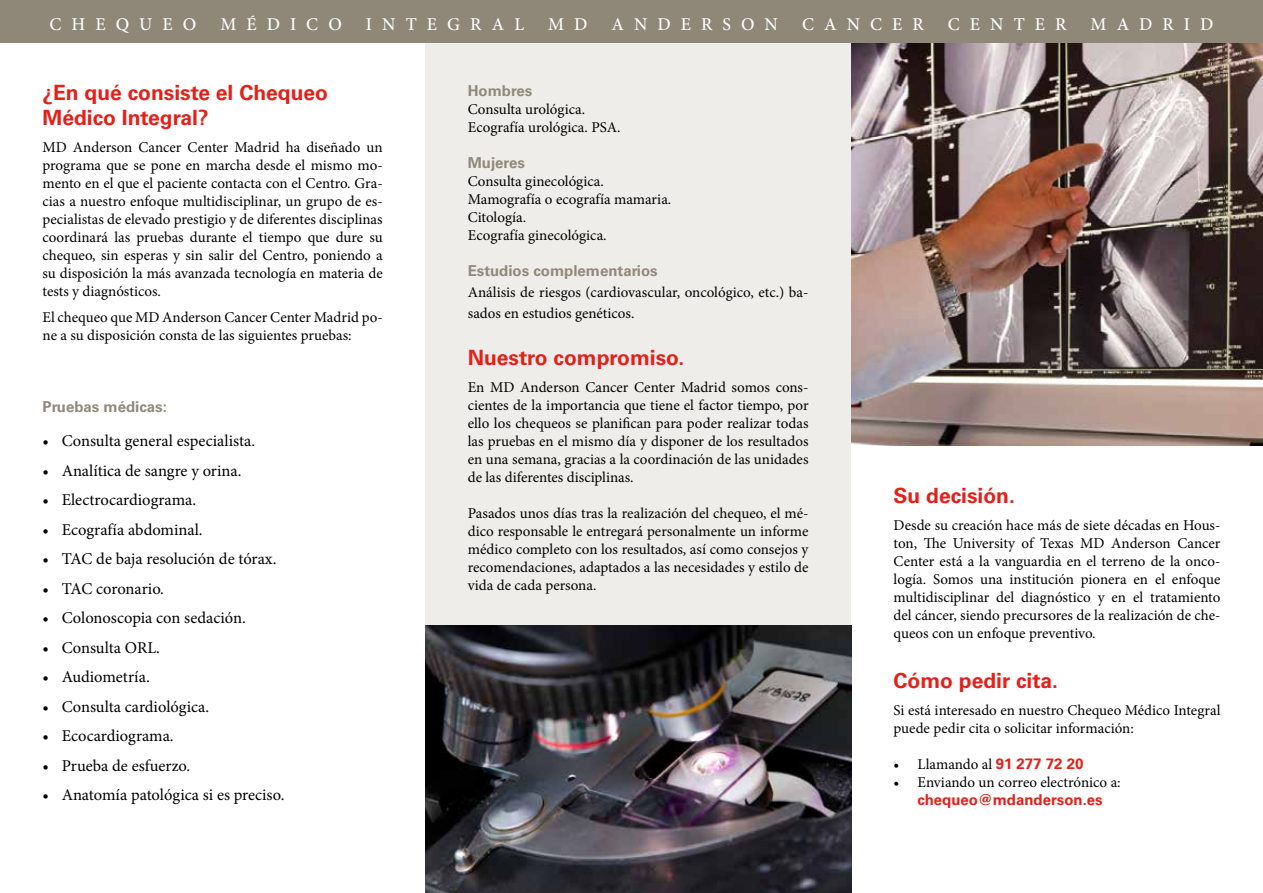
<style>
.page{position:relative;width:1263px;height:893px;background:#fff}
.page>*{position:absolute;margin:0;border:0;box-sizing:border-box;transform-origin:0 0}
.t1{font:700 21px/25.2px "Univers LT Std";color:#e32119}
.t2{font:500 18px "Minion Pro";letter-spacing:.56em;color:#fff}
.t3{font:16.5px "Minion Pro";color:#000}
.t4{font:15px/18px "Minion Pro";color:#000}
.t5{font:700 15px "Univers LT Std";color:#92887a}
.t6{font:700 15px "Univers LT Std";color:#e32119}
.s1{font-family:"Univers LT Std";font-weight:700;color:#e32119}
</style>
<div class="page">
<img style="left:851px;top:43px;width:412px;height:402px">
<div style="left:425px;top:35px;width:426px;height:590px;background:#efedea"></div>
<div style="left:0;top:0;width:1263px;height:43px;background:#8f8778"></div>
<img style="left:425px;top:625px;width:426px;height:268px">
<p class="t2" style="left:49px;top:12px;width:148px">CHEQUEO</p>
<p class="t2" style="left:220px;top:12px;width:123px">MÉDICO</p>
<p class="t2" style="left:366px;top:12px;width:160px">INTEGRAL</p>
<p class="t2" style="left:548px;top:12px;width:41px">M D</p>
<p class="t2" style="left:611px;top:12px;width:168px">ANDERSON</p>
<p class="t2" style="left:802px;top:12px;width:123px">CANCER</p>
<p class="t2" style="left:948px;top:12px;width:120px">CENTER</p>
<p class="t2" style="left:1091px;top:12px;width:124px">MADRID</p>
<h1 class="t1" style="left:43px;top:80px;width:287px">¿En qué consiste el Chequeo<br>Médico Integral?</h1>
<p class="t4" style="left:43px;top:138px;width:342px;text-align:justify">MD Anderson Cancer Center Madrid ha diseñado un programa que se pone en marcha desde el mismo mo&shy;mento en el que el paciente contacta con el Centro. Gra&shy;cias a nuestro enfoque multidisciplinar, un grupo de es&shy;pecialistas de elevado prestigio y de diferentes disciplinas coordinará las pruebas durante el tiempo que dure su chequeo, sin esperas y sin salir del Centro, poniendo a su disposición la más avanzada tecnología en materia de tests y diagnósticos.</p>
<p class="t4" style="left:43px;top:309px;width:342px">El chequeo que MD Anderson Cancer Center Madrid po&shy;ne a su disposición consta de las siguientes pruebas:</p>
<p class="t5" style="left:43px;top:398px;width:126px">Pruebas médicas:</p>
<p class="t3" style="left:43px;top:430px;width:214px">• Consulta general especialista.</p>
<p class="t3" style="left:43px;top:459px;width:200px">• Analítica de sangre y orina.</p>
<p class="t3" style="left:43px;top:489px;width:155px">• Electrocardiograma.</p>
<p class="t3" style="left:43px;top:518px;width:162px">• Ecografía abdominal.</p>
<p class="t3" style="left:43px;top:548px;width:235px">• TAC de baja resolución de tórax.</p>
<p class="t3" style="left:43px;top:577px;width:123px">• TAC coronario.</p>
<p class="t3" style="left:43px;top:607px;width:205px">• Colonoscopia con sedación.</p>
<p class="t3" style="left:43px;top:636px;width:119px">• Consulta ORL.</p>
<p class="t3" style="left:43px;top:666px;width:109px">• Audiometría.</p>
<p class="t3" style="left:43px;top:695px;width:168px">• Consulta cardiológica.</p>
<p class="t3" style="left:43px;top:725px;width:133px">• Ecocardiograma.</p>
<p class="t3" style="left:43px;top:754px;width:149px">• Prueba de esfuerzo.</p>
<p class="t3" style="left:43px;top:784px;width:243px">• Anatomía patológica si es preciso.</p>
<p class="t5" style="left:468px;top:82px;width:66px">Hombres</p>
<p class="t4" style="left:468px;top:100px;width:154px">Consulta urológica.<br>Ecografía urológica. PSA.</p>
<p class="t5" style="left:468px;top:154px;width:59px">Mujeres</p>
<p class="t4" style="left:468px;top:172px;width:205px">Consulta ginecológica.<br>Mamografía o ecografía mamaria.<br>Citología.<br>Ecografía ginecológica.</p>
<p class="t5" style="left:468px;top:262px;width:192px">Estudios complementarios</p>
<p class="t4" style="left:468px;top:282px;width:342px;line-height:21px">Análisis de riesgos (cardiovascular, oncológico, etc.) ba&shy;sados en estudios genéticos.</p>
<h1 class="t1" style="left:468px;top:346px;width:218px">Nuestro compromiso.</h1>
<p class="t4" style="left:468px;top:378px;width:342px;text-align:justify">En MD Anderson Cancer Center Madrid somos cons&shy;cientes de la importancia que tiene el factor tiempo, por ello los chequeos se planifican para poder realizar todas las pruebas en el mismo día y disponer de los resultados en una semana, gracias a la coordinación de las unidades de las diferentes disciplinas.</p>
<p class="t4" style="left:468px;top:504px;width:342px;text-align:justify">Pasados unos días tras la realización del chequeo, el mé&shy;dico responsable le entregará personalmente un informe médico completo con los resultados, así como consejos y recomendaciones, adaptados a las necesidades y estilo de vida de cada persona.</p>
<h1 class="t1" style="left:893px;top:483px;width:123px">Su decisión.</h1>
<p class="t4" style="left:893px;top:516px;width:328px;text-align:justify">Desde su creación hace más de siete décadas en Hous&shy;ton, The University of Texas MD Anderson Cancer Center está a la vanguardia en el terreno de la onco&shy;logía. Somos una institución pionera en el enfoque multidisciplinar del diagnóstico y en el tratamiento del cáncer, siendo precursores de la realización de che&shy;queos con un enfoque preventivo.</p>
<h1 class="t1" style="left:893px;top:668px;width:166px">Cómo pedir cita.</h1>
<p class="t4" style="left:893px;top:701px;width:328px">Si está interesado en nuestro Chequeo Médico Integral puede pedir cita o solicitar información:</p>
<p class="t4" style="left:893px;top:755px;width:191px">• Llamando al <span class="s1">91 277 72 20</span></p>
<p class="t4" style="left:893px;top:773px;width:229px">• Enviando un correo electrónico a:</p>
<p class="t6" style="left:917px;top:791px;width:187px">chequeo@mdanderson.es</p>
</div>
